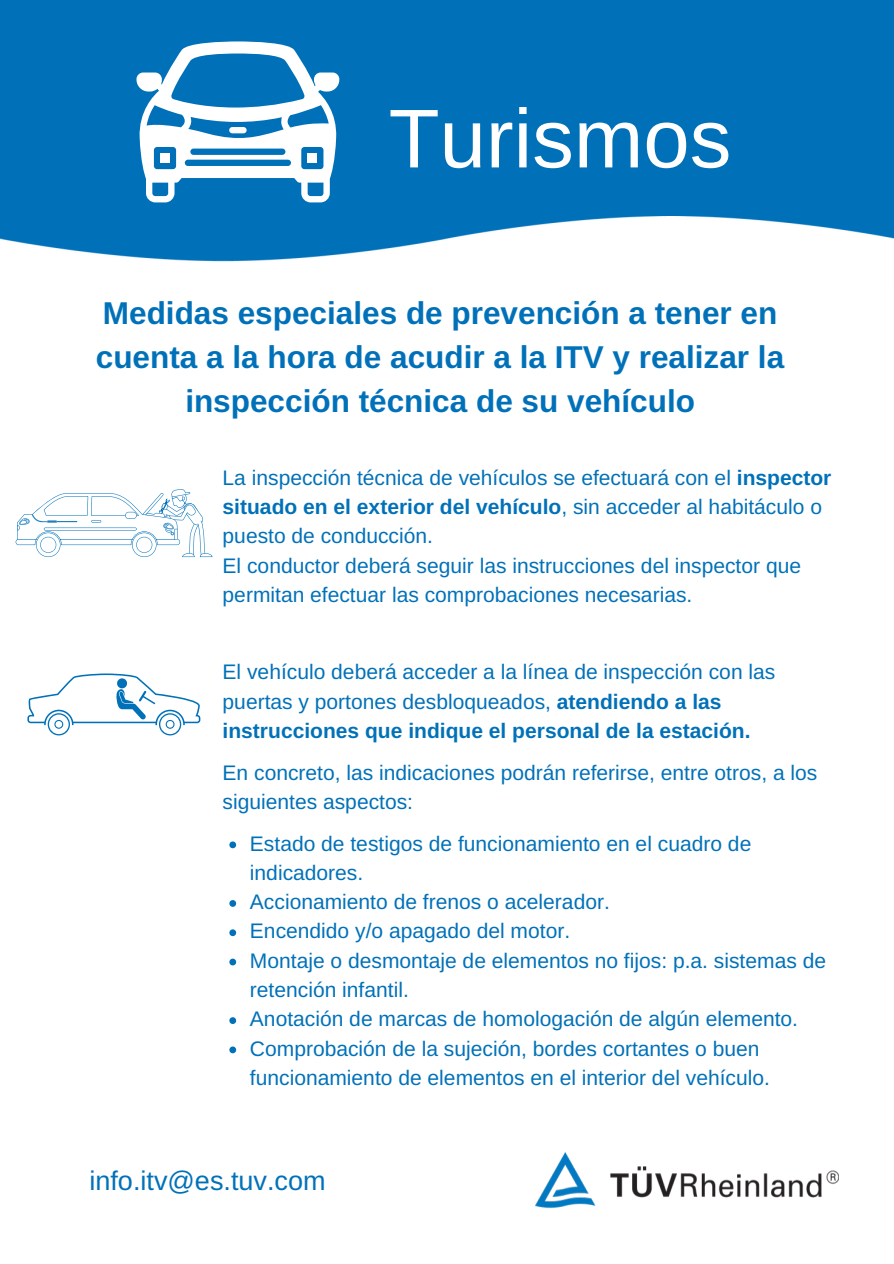
<style>
.page{position:relative;width:894px;height:1264px;background:#fff}
.page>*{position:absolute;margin:0;border:0;box-sizing:border-box;transform-origin:0 0}
.t1{font:83.25px "Arimo";color:#fff}
.t2{font:700 31.5px/44px "Arimo";color:#0071b9;text-align:center}
.t3{font:27px "Arimo";color:#0071b9}
.t4{font:21px/29.2px "Arimo";color:#0071b9}
.s1{font-weight:700}
</style>
<div class="page">
<div style="left:0;top:0;width:893px;height:286px;background:#0071b9"></div>
<img style="left:535px;top:1152px;width:303px;height:57px">
<svg style="left:136px;top:41px;width:203px;height:161px"></svg>
<div style="left:160px;top:153px;width:10px;height:10px;background:#fff"></div>
<svg style="left:229px;top:841px;width:7px;height:7px"></svg>
<svg style="left:229px;top:900px;width:7px;height:6px"></svg>
<svg style="left:229px;top:929px;width:7px;height:7px"></svg>
<svg style="left:229px;top:958px;width:7px;height:7px"></svg>
<svg style="left:229px;top:1017px;width:7px;height:6px"></svg>
<svg style="left:229px;top:1046px;width:7px;height:7px"></svg>
<svg style="left:27px;top:673px;width:173px;height:62px"></svg>
<svg style="left:16px;top:489px;width:196px;height:68px"></svg>
<img style="left:0;top:216px;width:893px;height:70px">
<h1 class="t1" style="left:388px;top:92px;width:344px">Turismos</h1>
<h2 class="t2" style="left:96px;top:291px;width:689px">Medidas especiales de prevención a tener en cuenta a la hora de acudir a la ITV y realizar la inspección técnica de su vehículo</h2>
<p class="t4" style="left:222px;top:463px;width:610px">La inspección técnica de vehículos se efectuará con el <span class="s1">inspector situado en el exterior del vehículo</span>, sin acceder al habitáculo o puesto de conducción.<br>El conductor deberá seguir las instrucciones del inspector que permitan efectuar las comprobaciones necesarias.</p>
<p class="t4" style="left:222px;top:657px;width:554px">El vehículo deberá acceder a la línea de inspección con las puertas y portones desbloqueados, <span class="s1">atendiendo a las instrucciones que indique el personal de la estación.</span></p>
<p class="t4" style="left:222px;top:757px;width:596px">En concreto, las indicaciones podrán referirse, entre otros, a los siguientes aspectos:</p>
<p class="t4" style="left:250px;top:828px;width:577px">Estado de testigos de funcionamiento en el cuadro de indicadores.<br>Accionamiento de frenos o acelerador.<br>Encendido y/o apagado del motor.<br>Montaje o desmontaje de elementos no fijos: p.a. sistemas de retención infantil.<br>Anotación de marcas de homologación de algún elemento.<br>Comprobación de la sujeción, bordes cortantes o buen funcionamiento de elementos en el interior del vehículo.</p>
<p class="t3" style="left:89px;top:1165px;width:238px">info.itv@es.tuv.com</p>
</div>
